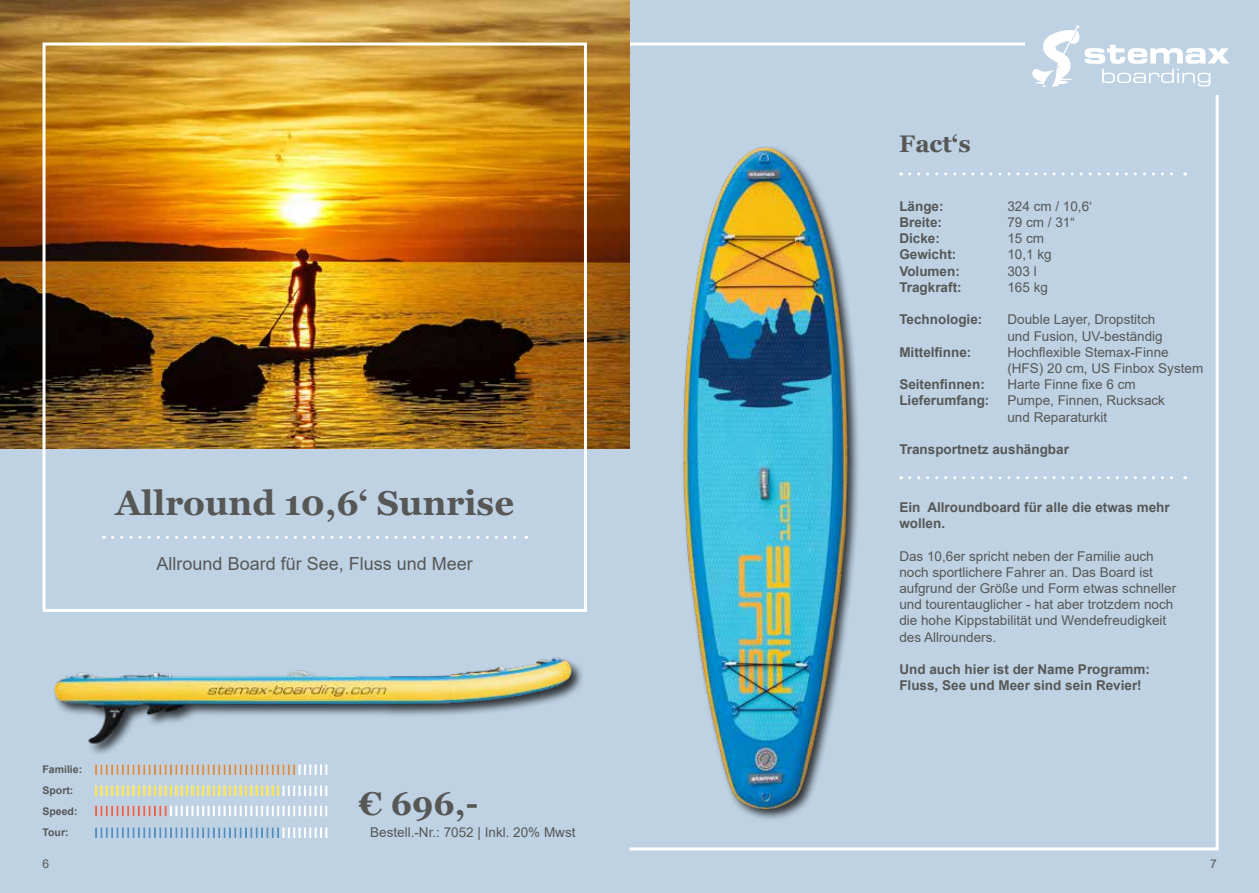
<style>
.page{position:relative;width:1259px;height:893px;background:#bed2e3}
.page>*{position:absolute;margin:0;border:0;box-sizing:border-box;transform-origin:0 0}
.t1{font:700 34.5px "Georgia";color:#575756}
.t2{font:700 33px "Georgia";color:#575756}
.t3{font:700 24px "Georgia";color:#575756}
.t4{font:18px "Arial";color:#575756}
.t5{font:13.5px/16.2px "Arial";color:#575756}
.t6{font:700 13.5px/16.2px "Arial";color:#575756}
.t7{font:12px "Arial";color:#575756}
.t8{font:700 10.5px/21px "Arial";color:#575756}
</style>
<div class="page">
<div style="left:628px;top:43px;width:590px;height:807px;border:3px solid #fff"></div>
<svg style="left:909px;top:172px;width:276px;height:3px"></svg>
<svg style="left:909px;top:476px;width:276px;height:3px"></svg>
<img style="left:683px;top:146px;width:175px;height:674px">
<img style="left:0;top:0;width:629px;height:448px">
<img style="left:54px;top:657px;width:528px;height:97px">
<svg style="left:113px;top:536px;width:414px;height:3px"></svg>
<div style="left:43px;top:43px;width:544px;height:569px;border:3px solid #fff"></div>
<div style="left:1025px;top:25px;width:204px;height:69px;background:#bed2e3"></div>
<svg style="left:1032px;top:25px;width:197px;height:62px"></svg>
<svg style="left:95px;top:764px;width:232px;height:11px"></svg>
<svg style="left:95px;top:786px;width:232px;height:10px"></svg>
<svg style="left:95px;top:806px;width:232px;height:10px"></svg>
<svg style="left:95px;top:827px;width:232px;height:11px"></svg>
<h3 class="t3" style="left:899px;top:128px;width:73px">Fact‘s</h3>
<h1 class="t1" style="left:115px;top:481px;width:400px">Allround 10,6‘ Sunrise</h1>
<h3 class="t4" style="left:157px;top:551px;width:318px">Allround Board für See, Fluss und Meer</h3>
<p class="t6" style="left:899px;top:198px;width:46px">Länge:</p>
<p class="t5" style="left:1007px;top:198px;width:86px">324 cm / 10,6‘</p>
<p class="t6" style="left:899px;top:214px;width:44px">Breite:</p>
<p class="t5" style="left:1007px;top:214px;width:69px">79 cm / 31“</p>
<p class="t6" style="left:899px;top:231px;width:42px">Dicke:</p>
<p class="t5" style="left:1007px;top:230px;width:38px">15 cm</p>
<p class="t6" style="left:899px;top:247px;width:59px">Gewicht:</p>
<p class="t5" style="left:1007px;top:247px;width:46px">10,1 kg</p>
<p class="t6" style="left:899px;top:263px;width:62px">Volumen:</p>
<p class="t5" style="left:1007px;top:263px;width:31px">303 l</p>
<p class="t6" style="left:899px;top:279px;width:64px">Tragkraft:</p>
<p class="t5" style="left:1007px;top:279px;width:42px">165 kg</p>
<p class="t6" style="left:899px;top:312px;width:85px">Technologie:</p>
<p class="t5" style="left:1007px;top:311px;width:157px">Double Layer, Dropstitch und Fusion, UV-beständig</p>
<p class="t6" style="left:899px;top:344px;width:73px">Mittelfinne:</p>
<p class="t5" style="left:1007px;top:344px;width:197px">Hochflexible Stemax-Finne (HFS) 20 cm, US Finbox System</p>
<p class="t6" style="left:899px;top:376px;width:87px">Seitenfinnen:</p>
<p class="t5" style="left:1007px;top:376px;width:130px">Harte Finne fixe 6 cm</p>
<p class="t6" style="left:899px;top:393px;width:92px">Lieferumfang:</p>
<p class="t5" style="left:1007px;top:392px;width:159px">Pumpe, Finnen, Rucksack und Reparaturkit</p>
<p class="t6" style="left:899px;top:441px;width:171px">Transportnetz aushängbar</p>
<p class="t6" style="left:899px;top:499px;width:272px">Ein Allroundboard für alle die etwas mehr wollen.</p>
<p class="t5" style="left:899px;top:548px;width:278px">Das 10,6er spricht neben der Familie auch noch sportlichere Fahrer an. Das Board ist aufgrund der Größe und Form etwas schneller und tourentauglicher - hat aber trotzdem noch die hohe Kippstabilität und Wendefreudigkeit des Allrounders.</p>
<p class="t6" style="left:899px;top:661px;width:252px">Und auch hier ist der Name Programm:<br>Fluss, See und Meer sind sein Revier!</p>
<p class="t8" style="left:43px;top:759px;width:41px">Familie:<br>Sport:<br>Speed:<br>Tour:</p>
<p class="t7" style="left:43px;top:855px;width:8px">6</p>
<p class="t7" style="left:1210px;top:855px;width:8px">7</p>
<h2 class="t2" style="left:359px;top:782px;width:121px">€ 696,-</h2>
<p class="t5" style="left:370px;top:824px;width:207px">Bestell.-Nr.: 7052 | Inkl. 20% Mwst</p>
</div>
